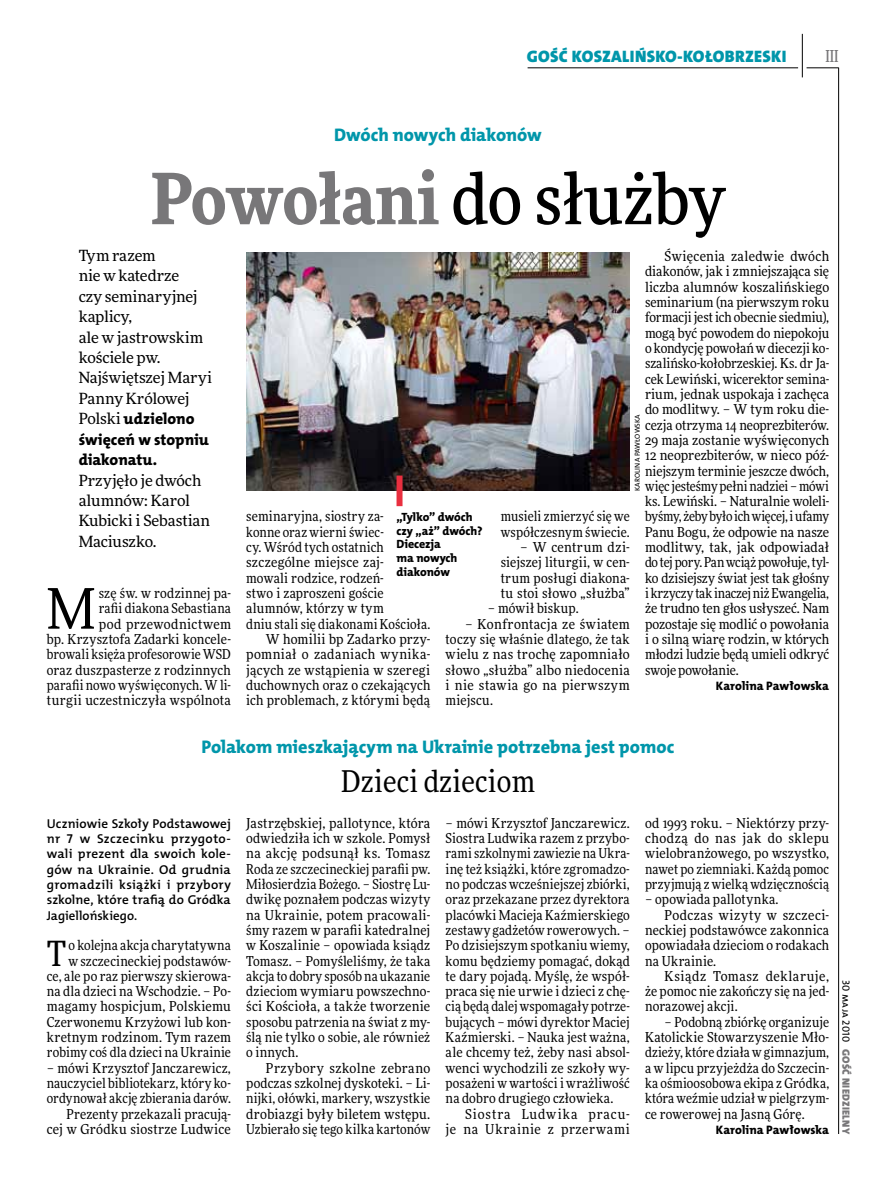
<style>
.page{position:relative;width:893px;height:1191px;background:#fff}
.page>*{position:absolute;margin:0;border:0;box-sizing:border-box;transform-origin:0 0}
.t1{font:900 70.5px "Freeday Narrow";color:#787779}
.t2{font:55.95px "Freeday Narrow News";color:#000}
.t3{font:34.8px "Freeday Narrow News";color:#000}
.t4{font:30px "Freeday Narrow News";letter-spacing:.01em;color:#000}
.t5{font:18.3px "The Mix HP8 Ex Bld";letter-spacing:-.005em;color:#0096aa}
.t6{font:16.65px "The Mix HP9 Blk";letter-spacing:.02em;color:#0096aa}
.t7{font:500 16.5px "Freeday Narrow";color:#787779;scale:.9 1}
.t8{font:15.75px/20.4px "The Mix HP8 Ex Bld";color:#000}
.t9{font:15.45px/20.4px "Freeday News";letter-spacing:-.01em;color:#000}
.t10{font:13.65px/15.3px "Freeday Narrow News";letter-spacing:.015em;color:#000;text-align:justify}
.t11{font:13.65px "Freeday Narrow News";letter-spacing:.04em;color:#000}
.t12{font:13.65px/15.3px "Freeday Narrow News";letter-spacing:.055em;color:#000;text-align:right}
.t13{font:12.9px/15.3px "The Mix HP6 Se Bld";letter-spacing:.005em;color:#000;text-align:justify}
.t14{font:12.3px "The Mix HP8 Ex Bld";color:#000}
.t15{font:12px/13.5px "The Mix HP8 Ex Bld";letter-spacing:-.005em;color:#000}
.t16{font:10.5px "The Mix HP9 Blk";letter-spacing:.025em;color:#787779}
.t17{font:10.5px "The Mix HP5 Plain";color:#000}
.t18{font:7.2px "The Mix HP5 Plain";letter-spacing:.005em;color:#000}
.s1{font-weight:500;color:#000}
.s2{font-family:"Freeday News";font-size:15.45px}
</style>
<div class="page">
<hr style="left:838px;top:68px;width:1px;height:1066px;background:#000">
<hr style="left:802px;top:34px;width:1px;height:43px;background:#000">
<hr style="left:806px;top:68px;width:33px;height:1px;background:#000">
<hr style="left:528px;top:68px;width:270px;height:1px;background:#000">
<img style="left:246px;top:252px;width:384px;height:239px">
<div style="left:396px;top:475px;width:6px;height:31px;background:#e92f3f"></div>
<p class="t6" style="left:527px;top:46px;width:261px">GOŚĆ KOSZALIŃSKO-KOŁOBRZESKI</p>
<p class="t7" style="left:825px;top:46px;width:16px">III</p>
<h3 class="t5" style="left:334px;top:123px;width:209px">Dwóch nowych diakonów</h3>
<h1 class="t1" style="left:151px;top:153px;width:576px">Powołani <span class="s1">do służby</span></h1>
<p class="t9" style="left:79px;top:245px;width:135px">Tym razem<br>nie w katedrze<br>czy seminaryjnej kaplicy,<br>ale w jastrowskim kościele pw.<br>Najświętszej Maryi<br>Panny Królowej</p>
<p class="t8" style="left:79px;top:409px;width:132px"><span class="s2">Polski</span> udzielono święceń w stopniu diakonatu.</p>
<p class="t9" style="left:79px;top:469px;width:133px">Przyjęło je dwóch alumnów: Karol<br>Kubicki i Sebastian<br>Maciuszko.</p>
<p class="t10" style="left:47px;top:585px;width:186px;text-align:right">szę św. w rodzinnej pa-<br>rafii diakona Sebastiana<br>pod przewodnictwem<br>bp. Krzysztofa Zadarki koncele&shy;browali księża profesorowie WSD oraz duszpasterze z rodzinnych parafii nowo wyświęconych. W li&shy;turgii uczestniczyła wspólnota</p>
<h2 class="t2" style="left:47px;top:574px;width:50px">M</h2>
<p class="t10" style="left:645px;top:248px;width:186px;text-indent:20px">Święcenia zaledwie dwóch diakonów, jak i zmniejszająca się liczba alumnów koszalińskiego seminarium (na pierwszym roku formacji jest ich obecnie siedmiu), mogą być powodem do niepokoju o kondycję powołań w diecezji ko&shy;szalińsko-kołobrzeskiej. Ks. dr Ja&shy;cek Lewiński, wicerektor semina&shy;rium, jednak uspokaja i zachęca do modlitwy. – W tym roku die&shy;cezja otrzyma 14 neoprezbiterów.<br>29 maja zostanie wyświęconych 12 neoprezbiterów, w nieco póź&shy;niejszym terminie jeszcze dwóch, więc jesteśmy pełni nadziei – mówi ks. Lewiński. – Naturalnie woleli&shy;byśmy, żeby było ich więcej, i ufamy Panu Bogu, że odpowie na nasze modlitwy, tak, jak odpowiadał do tej pory. Pan wciąż powołuje, tyl&shy;ko dzisiejszy świat jest tak głośny i krzyczy tak inaczej niż Ewangelia, że trudno ten głos usłyszeć. Nam pozostaje się modlić o powołania i o silną wiarę rodzin, w których młodzi ludzie będą umieli odkryć swoje powołanie.</p>
<p class="t14" style="left:716px;top:678px;width:115px">Karolina Pawłowska</p>
<p class="t18" style="left:633px;top:491px;width:78px;rotate:-90deg">Karolina Pawłowska</p>
<p class="t10" style="left:246px;top:509px;width:139px">seminaryjna, siostry za-</p>
<p class="t10" style="left:246px;top:524px;width:139px">konne oraz wierni świec-</p>
<p class="t10" style="left:246px;top:539px;width:139px">cy. Wśród tych ostatnich</p>
<p class="t10" style="left:246px;top:555px;width:139px">szczególne miejsce zaj-</p>
<p class="t10" style="left:246px;top:570px;width:139px">mowali rodzice, rodzeń-</p>
<p class="t10" style="left:246px;top:585px;width:139px">stwo i zaproszeni goście</p>
<p class="t10" style="left:246px;top:600px;width:139px">alumnów, którzy w tym</p>
<p class="t10" style="left:246px;top:616px;width:186px">dniu stali się diakonami Kościoła.</p>
<p class="t10" style="left:266px;top:631px;width:166px">W homilii bp Zadarko przy-</p>
<p class="t11" style="left:246px;top:646px;width:186px">pomniał o zadaniach wynika-</p>
<p class="t10" style="left:246px;top:662px;width:186px">jących ze wstąpienia w szeregi</p>
<p class="t10" style="left:246px;top:677px;width:186px">duchownych oraz o czekających</p>
<p class="t10" style="left:246px;top:692px;width:186px">ich problemach, z którymi będą</p>
<p class="t10" style="left:501px;top:509px;width:131px">musieli zmierzyć się we współczesnym świecie.</p>
<p class="t10" style="left:501px;top:539px;width:131px;text-indent:20px">– W centrum dzi&shy;siejszej liturgii, w cen&shy;trum posługi diakona&shy;tu stoi słowo „służba”</p>
<p class="t10" style="left:488px;top:600px;width:92px">– mówił biskup.</p>
<p class="t10" style="left:446px;top:616px;width:186px;text-indent:20px">– Konfrontacja ze światem toczy się właśnie dlatego, że tak wielu z nas trochę zapomniało słowo „służba” albo niedocenia i nie stawia go na pierwszym miejscu.</p>
<p class="t15" style="left:396px;top:511px;width:88px">„Tylko” dwóch czy „aż” dwóch?<br>Diecezja<br>ma nowych diakonów</p>
<h3 class="t5" style="left:202px;top:735px;width:474px">Polakom mieszkającym na Ukrainie potrzebna jest pomoc</h3>
<h3 class="t4" style="left:341px;top:763px;width:195px">Dzieci dzieciom</h3>
<p class="t13" style="left:47px;top:816px;width:186px">Uczniowie Szkoły Podstawowej nr 7 w Szczecinku przygoto&shy;wali prezent dla swoich kole&shy;gów na Ukrainie. Od grudnia gromadzili książki i przybory szkolne, które trafią do Gródka Jagiellońskiego.</p>
<h3 class="t3" style="left:47px;top:931px;width:21px">T</h3>
<p class="t10" style="left:246px;top:815px;width:186px">Jastrzębskiej, pallotynce, która odwiedziła ich w szkole. Pomysł na akcję podsunął ks. Tomasz Roda ze szczecineckiej parafii pw.<br>Miłosierdzia Bożego. – Siostrę Lu&shy;dwikę poznałem podczas wizyty na Ukrainie, potem pracowali&shy;śmy razem w parafii katedralnej w Koszalinie – opowiada ksiądz Tomasz. – Pomyśleliśmy, że taka akcja to dobry sposób na ukazanie dzieciom wymiaru powszechno&shy;ści Kościoła, a także tworzenie sposobu patrzenia na świat z my&shy;ślą nie tylko o sobie, ale również o innych.</p>
<p class="t10" style="left:246px;top:1060px;width:186px;text-indent:20px">Przybory szkolne zebrano podczas szkolnej dyskoteki. – Li&shy;nijki, ołówki, markery, wszystkie drobiazgi były biletem wstępu.<br>Uzbierało się tego kilka kartonów</p>
<p class="t10" style="left:446px;top:815px;width:186px">– mówi Krzysztof Janczarewicz.<br>Siostra Ludwika razem z przybo&shy;rami szkolnymi zawiezie na Ukra&shy;inę też książki, które zgromadzo&shy;no podczas wcześniejszej zbiórki, oraz przekazane przez dyrektora placówki Macieja Kaźmierskiego zestawy gadżetów rowerowych. – Po dzisiejszym spotkaniu wiemy, komu będziemy pomagać, dokąd te dary pojadą. Myślę, że współ&shy;praca się nie urwie i dzieci z chę&shy;cią będą dalej wspomagały potrze&shy;bujących – mówi dyrektor Maciej Kaźmierski. – Nauka jest ważna, ale chcemy też, żeby nasi absol&shy;wenci wychodzili ze szkoły wy&shy;posażeni w wartości i wrażliwość na dobro drugiego człowieka.</p>
<p class="t12" style="left:446px;top:1106px;width:186px">Siostra Ludwika pracu-<br>je na Ukrainie z przerwami</p>
<p class="t10" style="left:645px;top:815px;width:186px">od 1993 roku. – Niektórzy przy&shy;chodzą do nas jak do sklepu wielobranżowego, po wszystko, nawet po ziemniaki. Każdą pomoc przyjmują z wielką wdzięcznością</p>
<p class="t10" style="left:645px;top:891px;width:135px">– opowiada pallotynka.</p>
<p class="t11" style="left:665px;top:906px;width:166px">Podczas wizyty w szczeci-</p>
<p class="t10" style="left:645px;top:922px;width:186px">neckiej podstawówce zakonnica</p>
<p class="t10" style="left:645px;top:937px;width:186px">opowiadała dzieciom o rodakach</p>
<p class="t10" style="left:645px;top:953px;width:73px">na Ukrainie.</p>
<p class="t11" style="left:665px;top:967px;width:166px">Ksiądz Tomasz deklaruje,</p>
<p class="t10" style="left:645px;top:983px;width:186px">że pomoc nie zakończy się na jed-</p>
<p class="t10" style="left:645px;top:998px;width:94px">norazowej akcji.</p>
<p class="t10" style="left:645px;top:1014px;width:186px;text-indent:20px">– Podobną zbiórkę organizuje Katolickie Stowarzyszenie Mło&shy;dzieży, które działa w gimnazjum, a w lipcu przyjeżdża do Szczecin&shy;ka ośmioosobowa ekipa z Gródka, która weźmie udział w pielgrzym&shy;ce rowerowej na Jasną Górę.</p>
<p class="t14" style="left:716px;top:1122px;width:115px">Karolina Pawłowska</p>
<p class="t10" style="left:47px;top:937px;width:186px;text-align:right">o kolejna akcja charytatywna<br>w szczecineckiej podstawów-<br>ce, ale po raz pierwszy skierowa&shy;na dla dzieci na Wschodzie. – Po&shy;magamy hospicjum, Polskiemu<br>Czerwonemu Krzyżowi lub kon&shy;kretnym rodzinom. Tym razem robimy coś dla dzieci na Ukrainie</p>
<p class="t10" style="left:47px;top:1060px;width:186px;text-align:right">– mówi Krzysztof Janczarewicz, nauczyciel bibliotekarz, który ko&shy;ordynował akcję zbierania darów.<br>Prezenty przekazali pracują&shy;cej w Gródku siostrze Ludwice</p>
<p class="t17" style="left:853px;top:979px;width:64px;rotate:90deg">30 maja 2010</p>
<p class="t16" style="left:853px;top:1049px;width:86px;rotate:90deg">GOŚĆ NIEDZIELNY</p>
</div>
